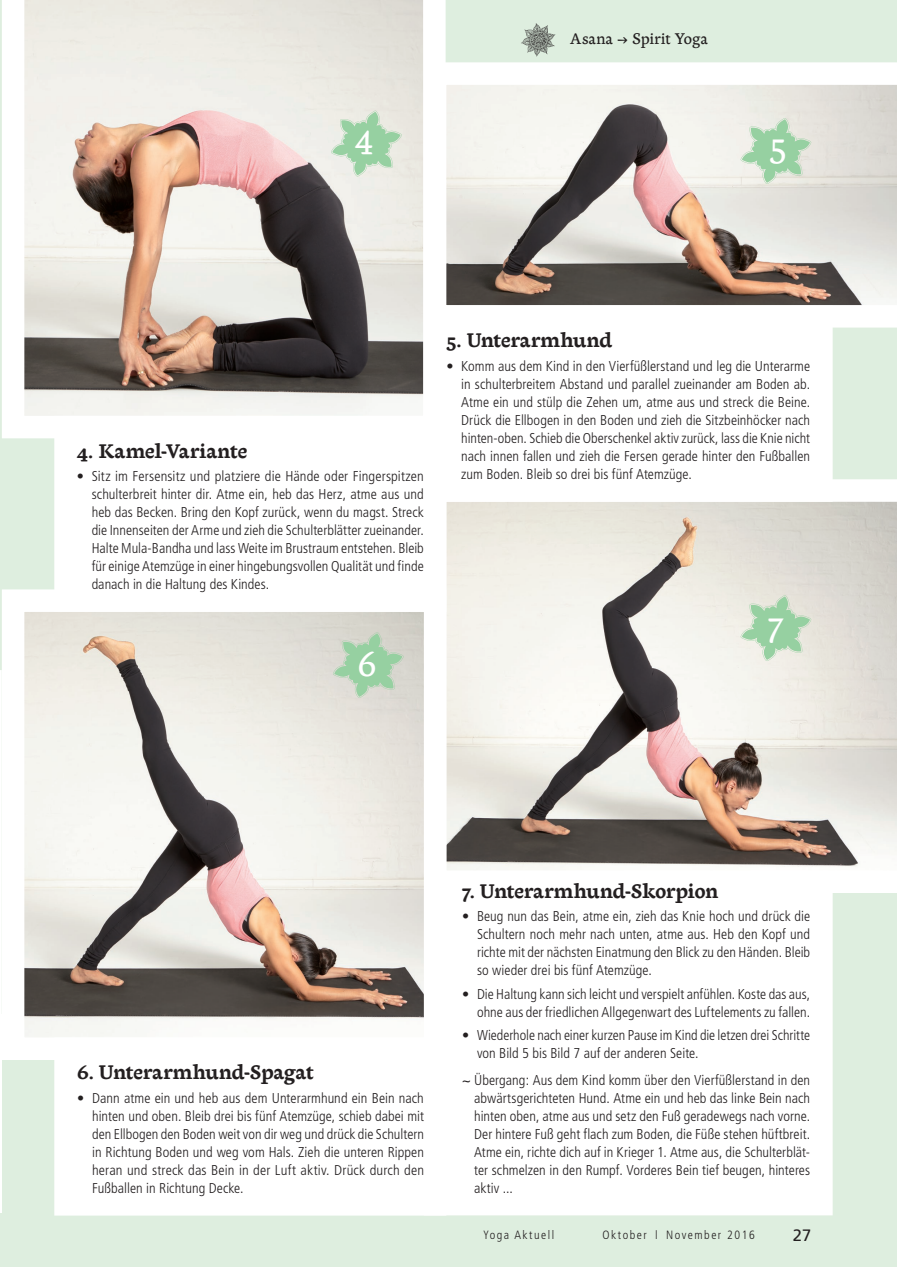
<style>
.page{position:relative;width:897px;height:1267px;background:#fff}
.page>*{position:absolute;margin:0;border:0;box-sizing:border-box;transform-origin:0 0}
.t1{font:38.55px "Baldufa";color:#fff}
.t2{font:700 21px "Baldufa";letter-spacing:-.01em;color:#231f20}
.t3{font:16.5px "Baldufa";letter-spacing:-.005em;color:#231f20}
.t4{font:16.5px "Frutiger";color:#231f20}
.t5{font:300 condensed 14.25px/18px "Frutiger";color:#231f20;text-align:justify}
.t6{font:300 condensed 12px "Frutiger";letter-spacing:.125em;color:#231f20}
.s1{font-family:"Baldufa";font-weight:400;font-style:italic;font-stretch:normal}
.s2{font-family:"Palatino";font-weight:400;font-stretch:normal}
</style>
<div class="page">
<div style="left:0;top:0;width:896px;height:1266px;background:#deeedf"></div>
<svg style="left:446px;top:479px;width:450px;height:414px"></svg>
<div style="left:424px;top:873px;width:408px;height:342px;background:#fff"></div>
<img style="left:25px;top:612px;width:398px;height:424px">
<div style="left:2px;top:589px;width:444px;height:470px;border:22px solid #fff"></div>
<hr style="left:0;top:1014px;width:2px;height:198px;background:#fff">
<svg style="left:0;top:670px;width:2px;height:344px"></svg>
<svg style="left:457px;top:62px;width:439px;height:265px"></svg>
<svg style="left:2px;top:0;width:455px;height:439px"></svg>
<svg style="left:331px;top:110px;width:71px;height:67px"></svg>
<svg style="left:740px;top:118px;width:71px;height:66px"></svg>
<svg style="left:521px;top:23px;width:34px;height:34px"></svg>
<svg style="left:333px;top:632px;width:70px;height:66px;background:#b9d3b9"></svg>
<svg style="left:740px;top:595px;width:71px;height:66px"></svg>
<div style="left:54px;top:1037px;width:392px;height:178px;background:#fff"></div>
<div style="left:54px;top:416px;width:392px;height:196px;background:#fff"></div>
<div style="left:435px;top:306px;width:397px;height:196px;background:#fff"></div>
<p class="t3" style="left:570px;top:28px;width:139px">Asana Spirit Yoga</p>
<h1 class="t1" style="left:354px;top:112px;width:21px">4</h1>
<h1 class="t1" style="left:769px;top:121px;width:19px">5</h1>
<h2 class="t2" style="left:77px;top:438px;width:172px">4. Kamel-Variante</h2>
<p class="t5" style="left:92px;top:467px;width:333px;text-indent:-15px">• Sitz im Fersensitz und platziere die Hände oder Fingerspitzen schulterbreit hinter dir. Atme ein, heb das Herz, atme aus und heb das Becken. Bring den Kopf zurück, wenn du magst. Streck die Innenseiten der Arme und zieh die Schulterblätter zueinander.<br>Halte Mula-Bandha und lass Weite im Brustraum entstehen. Bleib für einige Atemzüge in einer hingebungsvollen Qualität und finde danach in die Haltung des Kindes.</p>
<h1 class="t1" style="left:357px;top:640px;width:21px">6</h1>
<h2 class="t2" style="left:446px;top:327px;width:167px">5. Unterarmhund</h2>
<p class="t5" style="left:461px;top:357px;width:350px;text-indent:-15px">• Komm aus dem Kind in den Vierfüßlerstand und leg die Unterarme in schulterbreitem Abstand und parallel zueinander am Boden ab.<br>Atme ein und stülp die Zehen um, atme aus und streck die Beine.<br>Drück die Ellbogen in den Boden und zieh die Sitzbeinhöcker nach hinten-oben. Schieb die Oberschenkel aktiv zurück, lass die Knie nicht nach innen fallen und zieh die Fersen gerade hinter den Fußballen zum Boden. Bleib so drei bis fünf Atemzüge.</p>
<h1 class="t1" style="left:768px;top:600px;width:17px">7</h1>
<h2 class="t2" style="left:77px;top:1059px;width:238px">6. Unterarmhund-Spagat</h2>
<p class="t5" style="left:92px;top:1089px;width:333px;text-indent:-15px">• Dann atme ein und heb aus dem Unterarmhund ein Bein nach hinten und oben. Bleib drei bis fünf Atemzüge, schieb dabei mit den Ellbogen den Boden weit von dir weg und drück die Schultern in Richtung Boden und weg vom Hals. Zieh die unteren Rippen heran und streck das Bein in der Luft aktiv. Drück durch den Fußballen in Richtung Decke.</p>
<h2 class="t2" style="left:462px;top:878px;width:258px">7. Unterarmhund-Skorpion</h2>
<p class="t5" style="left:477px;top:907px;width:334px;text-indent:-15px">• Beug nun das Bein, atme ein, zieh das Knie hoch und drück die Schultern noch mehr nach unten, atme aus. Heb den Kopf und richte mit der nächsten Einatmung den Blick zu den Händen. Bleib so wieder drei bis fünf Atemzüge.</p>
<p class="t5" style="left:462px;top:985px;width:349px;text-align:right">• Die Haltung kann sich leicht und verspielt anfühlen. Koste das aus, ohne aus der friedlichen Allgegenwart des Luftelements zu fallen.</p>
<p class="t5" style="left:477px;top:1026px;width:334px;text-indent:-15px">• Wiederhole nach einer kurzen Pause im Kind die letzen drei Schritte von Bild 5 bis Bild 7 auf der anderen Seite.</p>
<p class="t5" style="left:474px;top:1071px;width:337px;text-indent:-12px"><span class="s1">~</span> Übergang: Aus dem Kind komm über den Vierfüßlerstand in den abwärtsgerichteten Hund. Atme ein und heb das linke Bein nach hinten oben, atme aus und setz den Fuß geradewegs nach vorne.<br>Der hintere Fuß geht flach zum Boden, die Füße stehen hüftbreit.<br>Atme ein, richte dich auf in Krieger 1. Atme aus, die Schulterblät&shy;ter schmelzen in den Rumpf. Vorderes Bein tief beugen, hinteres aktiv ...</p>
<p class="t6" style="left:483px;top:1227px;width:72px">Yoga Aktuell</p>
<p class="t6" style="left:602px;top:1227px;width:154px">Oktober <span class="s2">|</span> November 2016</p>
<p class="t4" style="left:792px;top:1225px;width:20px">27</p>
</div>
